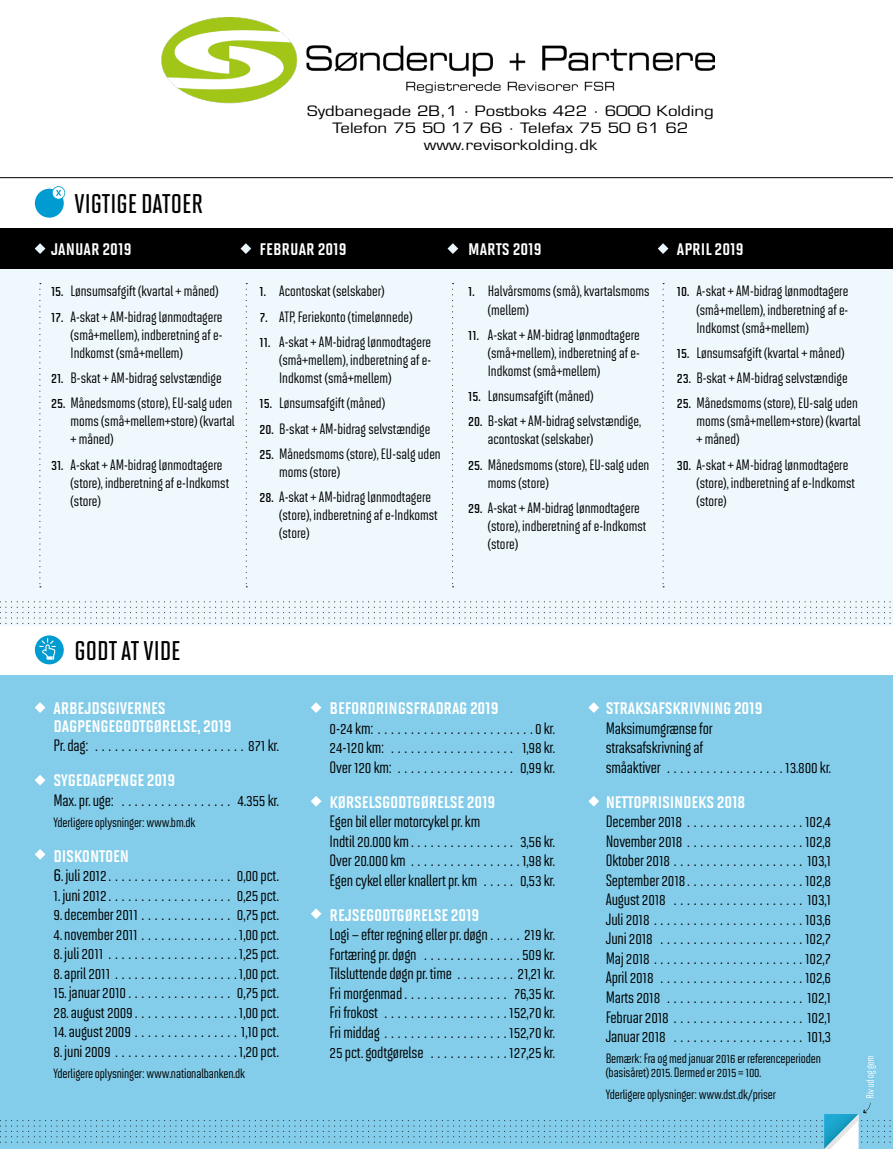
<style>
.page{position:relative;width:893px;height:1149px;background:#fff}
.page>*{position:absolute;margin:0;border:0;box-sizing:border-box;transform-origin:0 0}
.t1{font:27px "Solano Gothic MVB Sb Cap";color:#000}
.t2{font:19.5px/17.2px "Solano Gothic MVB Bd SC";letter-spacing:-.01em;color:#fff}
.t3{font:500 16.5px/19.5px "Solano Gothic MVB";letter-spacing:-.01em;color:#000;text-align:justify}
.t4{font:500 15px/18px "Solano Gothic MVB";color:#000}
.t5{font:13.95px/16.8px "Eurostile";color:#000;text-align:center;scale:1.2 1}
.t6{font:500 13.5px/13.5px "Solano Gothic MVB";letter-spacing:-.01em;color:#000}
.s1{font-weight:600}
.s2{font-size:19.5px}
</style>
<div class="page">
<div style="left:0;top:255px;width:893px;height:370px;background:#eef8fd"></div>
<div style="left:0;top:674px;width:893px;height:474px;background:#83cdea"></div>
<div style="left:35px;top:189px;width:29px;height:28px;background:#009bd0;border-radius:50%"></div>
<svg style="left:52px;top:186px;width:13px;height:13px"></svg>
<div style="left:35px;top:635px;width:29px;height:29px;background:#009bd0;border-radius:50%"></div>
<svg style="left:39px;top:638px;width:17px;height:21px"></svg>
<div style="left:0;top:229px;width:893px;height:40px;background:#000"></div>
<svg style="left:35px;top:243px;width:10px;height:11px"></svg>
<svg style="left:240px;top:243px;width:11px;height:11px"></svg>
<svg style="left:447px;top:243px;width:11px;height:11px"></svg>
<svg style="left:658px;top:243px;width:10px;height:11px"></svg>
<svg style="left:663px;top:283px;width:1px;height:304px"></svg>
<svg style="left:452px;top:283px;width:2px;height:304px"></svg>
<svg style="left:246px;top:283px;width:1px;height:304px"></svg>
<svg style="left:40px;top:283px;width:1px;height:304px"></svg>
<svg style="left:0;top:601px;width:891px;height:22px"></svg>
<svg style="left:35px;top:702px;width:10px;height:10px"></svg>
<svg style="left:311px;top:702px;width:10px;height:10px"></svg>
<svg style="left:588px;top:702px;width:11px;height:10px"></svg>
<svg style="left:35px;top:775px;width:10px;height:10px"></svg>
<svg style="left:311px;top:796px;width:10px;height:10px"></svg>
<svg style="left:588px;top:796px;width:11px;height:10px"></svg>
<svg style="left:35px;top:849px;width:10px;height:10px"></svg>
<svg style="left:311px;top:908px;width:10px;height:10px"></svg>
<hr style="left:0;top:177px;width:893px;height:1px;background:#000">
<svg style="left:0;top:1056px;width:893px;height:93px"></svg>
<img style="left:161px;top:17px;width:553px;height:87px">
<h1 class="t1" style="left:75px;top:188px;width:130px">VIGTIGE DATOER</h1>
<p class="t2" style="left:51px;top:239px;width:82px">JANUAR 2019</p>
<p class="t4" style="left:51px;top:282px;width:169px"><span class="s1">15.</span> Lønsumsafgift (kvartal + måned)</p>
<p class="t4" style="left:71px;top:307px;width:153px;text-align:justify;text-indent:-20px"><span class="s1">17.</span> A-skat + AM-bidrag lønmodtagere (små+mellem), indberetning af e-Indkomst (små+mellem)</p>
<p class="t4" style="left:51px;top:369px;width:172px"><span class="s1">21.</span> B-skat + AM-bidrag selvstændige</p>
<p class="t4" style="left:71px;top:394px;width:166px;text-indent:-20px"><span class="s1">25.</span> Månedsmoms (store), EU-salg uden moms (små+mellem+store) (kvartal + måned)</p>
<p class="t4" style="left:71px;top:455px;width:160px;text-indent:-20px"><span class="s1">31.</span> A-skat + AM-bidrag lønmodtagere (store), indberetning af e-Indkomst (store)</p>
<p class="t5" style="left:307px;top:103px;width:340px">Sydbanegade 2B,1 · Postboks 422 · 6000 Kolding<br>Telefon 75 50 17 66 · Telefax 75 50 61 62 www.revisorkolding.dk</p>
<p class="t2" style="left:260px;top:239px;width:89px">FEBRUAR 2019</p>
<p class="t4" style="left:260px;top:282px;width:126px"><span class="s1">1.</span> Acontoskat (selskaber)</p>
<p class="t4" style="left:260px;top:307px;width:154px"><span class="s1">7.</span> ATP, Feriekonto (timelønnede)</p>
<p class="t4" style="left:279px;top:333px;width:153px;text-align:justify;text-indent:-20px"><span class="s1">11.</span> A-skat + AM-bidrag lønmodtagere (små+mellem), indberetning af e-Indkomst (små+mellem)</p>
<p class="t4" style="left:260px;top:394px;width:127px"><span class="s1">15.</span> Lønsumsafgift (måned)</p>
<p class="t4" style="left:260px;top:419px;width:172px"><span class="s1">20.</span> B-skat + AM-bidrag selvstændige</p>
<p class="t4" style="left:279px;top:444px;width:163px;text-indent:-20px"><span class="s1">25.</span> Månedsmoms (store), EU-salg uden moms (store)</p>
<p class="t4" style="left:279px;top:487px;width:160px;text-indent:-20px"><span class="s1">28.</span> A-skat + AM-bidrag lønmodtagere (store), indberetning af e-Indkomst (store)</p>
<p class="t2" style="left:468px;top:239px;width:75px">MARTS 2019</p>
<p class="t4" style="left:488px;top:282px;width:163px;text-indent:-20px"><span class="s1">1.</span> Halvårsmoms (små), kvartalsmoms (mellem)</p>
<p class="t4" style="left:488px;top:325px;width:153px;text-align:justify;text-indent:-20px"><span class="s1">11.</span> A-skat + AM-bidrag lønmodtagere (små+mellem), indberetning af e-Indkomst (små+mellem)</p>
<p class="t4" style="left:468px;top:387px;width:127px"><span class="s1">15.</span> Lønsumsafgift (måned)</p>
<p class="t4" style="left:488px;top:412px;width:155px;text-indent:-20px"><span class="s1">20.</span> B-skat + AM-bidrag selvstændige, acontoskat (selskaber)</p>
<p class="t4" style="left:488px;top:455px;width:163px;text-indent:-20px"><span class="s1">25.</span> Månedsmoms (store), EU-salg uden moms (store)</p>
<p class="t4" style="left:488px;top:498px;width:160px;text-indent:-20px"><span class="s1">29.</span> A-skat + AM-bidrag lønmodtagere (store), indberetning af e-Indkomst (store)</p>
<p class="t2" style="left:677px;top:239px;width:68px">APRIL 2019</p>
<p class="t4" style="left:696px;top:282px;width:153px;text-align:justify;text-indent:-20px"><span class="s1">10.</span> A-skat + AM-bidrag lønmodtagere (små+mellem), indberetning af e-Indkomst (små+mellem)</p>
<p class="t4" style="left:677px;top:343px;width:169px"><span class="s1">15.</span> Lønsumsafgift (kvartal + måned)</p>
<p class="t4" style="left:677px;top:369px;width:172px"><span class="s1">23.</span> B-skat + AM-bidrag selvstændige</p>
<p class="t4" style="left:696px;top:394px;width:166px;text-indent:-20px"><span class="s1">25.</span> Månedsmoms (store), EU-salg uden moms (små+mellem+store) (kvartal + måned)</p>
<p class="t4" style="left:696px;top:455px;width:160px;text-indent:-20px"><span class="s1">30.</span> A-skat + AM-bidrag lønmodtagere (store), indberetning af e-Indkomst (store)</p>
<h1 class="t1" style="left:75px;top:635px;width:107px">GODT AT VIDE</h1>
<p class="t2" style="left:54px;top:698px;width:180px">ARBEJDSGIVERNES<br>DAGPENGEGODTGØRELSE, 2019</p>
<p class="t3" style="left:54px;top:735px;width:227px">Pr. dag: . . . . . . . . . . . . . . . . . . . . . . . 871 kr.</p>
<p class="t2" style="left:54px;top:770px;width:123px">SYGEDAGPENGE 2019</p>
<p class="t3" style="left:54px;top:789px;width:227px">Max. pr. uge: . . . . . . . . . . . . . . . . . 4.355 kr.</p>
<p class="t6" style="left:54px;top:814px;width:143px">Yderligere oplysninger: www.bm.dk</p>
<p class="t2" style="left:54px;top:845px;width:77px">DISKONTOEN</p>
<p class="t3" style="left:54px;top:865px;width:227px"><span class="s2">6</span>. juli 2012 ................... 0,00 pct.</p>
<p class="t3" style="left:54px;top:884px;width:227px">1. juni 2012 ................... 0,25 pct.</p>
<p class="t3" style="left:54px;top:904px;width:227px">9. december 2011 . . . . . . . . . . . . . . 0,75 pct.</p>
<p class="t3" style="left:54px;top:923px;width:227px">4. november 2011 . . . . . . . . . . . . . . . 1,00 pct.</p>
<p class="t3" style="left:54px;top:943px;width:227px">8. juli 2011 . . . . . . . . . . . . . . . . . . . . 1,25 pct.</p>
<p class="t3" style="left:54px;top:962px;width:227px">8. april 2011 . . . . . . . . . . . . . . . . . . . 1,00 pct.</p>
<p class="t3" style="left:54px;top:982px;width:227px">15. januar 2010 . . . . . . . . . . . . . . . . 0,75 pct.</p>
<p class="t3" style="left:54px;top:1001px;width:227px">28. august 2009 . . . . . . . . . . . . . . . . 1,00 pct.</p>
<p class="t3" style="left:54px;top:1021px;width:227px">14. august 2009 . . . . . . . . . . . . . . . . 1,10 pct.</p>
<p class="t3" style="left:54px;top:1040px;width:227px">8. juni 2009 . . . . . . . . . . . . . . . . . . . 1,20 pct.</p>
<p class="t6" style="left:54px;top:1065px;width:193px">Yderligere oplysninger: www.nationalbanken.dk</p>
<p class="t2" style="left:330px;top:698px;width:170px">BEFORDRINGSFRADRAG 2019</p>
<p class="t3" style="left:330px;top:718px;width:227px">0-24 km: . . . . . . . . . . . . . . . . . . . . . . . . 0 kr.<br>24-120 km: . . . . . . . . . . . . . . . . . . . 1,98 kr.<br>Over 120 km: . . . . . . . . . . . . . . . . . . 0,99 kr.</p>
<p class="t2" style="left:330px;top:792px;width:167px">KØRSELSGODTGØRELSE 2019</p>
<p class="t3" style="left:330px;top:811px;width:227px;text-align:left">Egen bil eller motorcykel pr. km<br>Indtil 20.000 km . . . . . . . . . . . . . . . . 3,56 kr.<br>Over 20.000 km . . . . . . . . . . . . . . . . . 1,98 kr.<br>Egen cykel eller knallert pr. km . . . . . 0,53 kr.</p>
<p class="t2" style="left:330px;top:905px;width:151px">REJSEGODTGØRELSE 2019</p>
<p class="t3" style="left:330px;top:924px;width:227px">Logi – efter regning eller pr. døgn . . . . . 219 kr.<br>Fortæring pr. døgn . . . . . . . . . . . . . . . 509 kr.<br>Tilsluttende døgn pr. time . . . . . . . . . 21,21 kr.<br>Fri morgenmad . . . . . . . . . . . . . . . . 76,35 kr.<br>Fri frokost . . . . . . . . . . . . . . . . . . . 152,70 kr.<br>Fri middag . . . . . . . . . . . . . . . . . . . 152,70 kr.<br>25 pct. godtgørelse . . . . . . . . . . . . 127,25 kr.</p>
<p class="t2" style="left:606px;top:698px;width:158px">STRAKSAFSKRIVNING 2019</p>
<p class="t3" style="left:606px;top:718px;width:227px;text-align:left">Maksimumgrænse for<br>straksafskrivning af<br>småaktiver . . . . . . . . . . . . . . . . . . 13.800 kr.</p>
<p class="t2" style="left:606px;top:792px;width:141px">NETTOPRISINDEKS 2018</p>
<p class="t3" style="left:606px;top:811px;width:227px">December 2018 . . . . . . . . . . . . . . . . . . 102,4<br>November 2018 . . . . . . . . . . . . . . . . . . 102,8<br>Oktober 2018 .................... 103,1<br>September 2018 .................. 102,8<br>August 2018 . . . . . . . . . . . . . . . . . . . . 103,1<br>Juli 2018 . . . . . . . . . . . . . . . . . . . . . . . 103,6<br>Juni 2018 . . . . . . . . . . . . . . . . . . . . . . 102,7<br>Maj 2018 . . . . . . . . . . . . . . . . . . . . . . . 102,7<br>April 2018 . . . . . . . . . . . . . . . . . . . . . . 102,6<br>Marts 2018 . . . . . . . . . . . . . . . . . . . . . 102,1<br>Februar 2018 . . . . . . . . . . . . . . . . . . . . 102,1<br>Januar 2018 . . . . . . . . . . . . . . . . . . . . 101,3</p>
<p class="t6" style="left:606px;top:1051px;width:217px">Bemærk: Fra og med januar 2016 er referenceperioden (basisåret) 2015. Dermed er 2015 = 100.</p>
<p class="t6" style="left:606px;top:1087px;width:172px">Yderligere oplysninger: www.dst.dk/priser</p>
</div>
